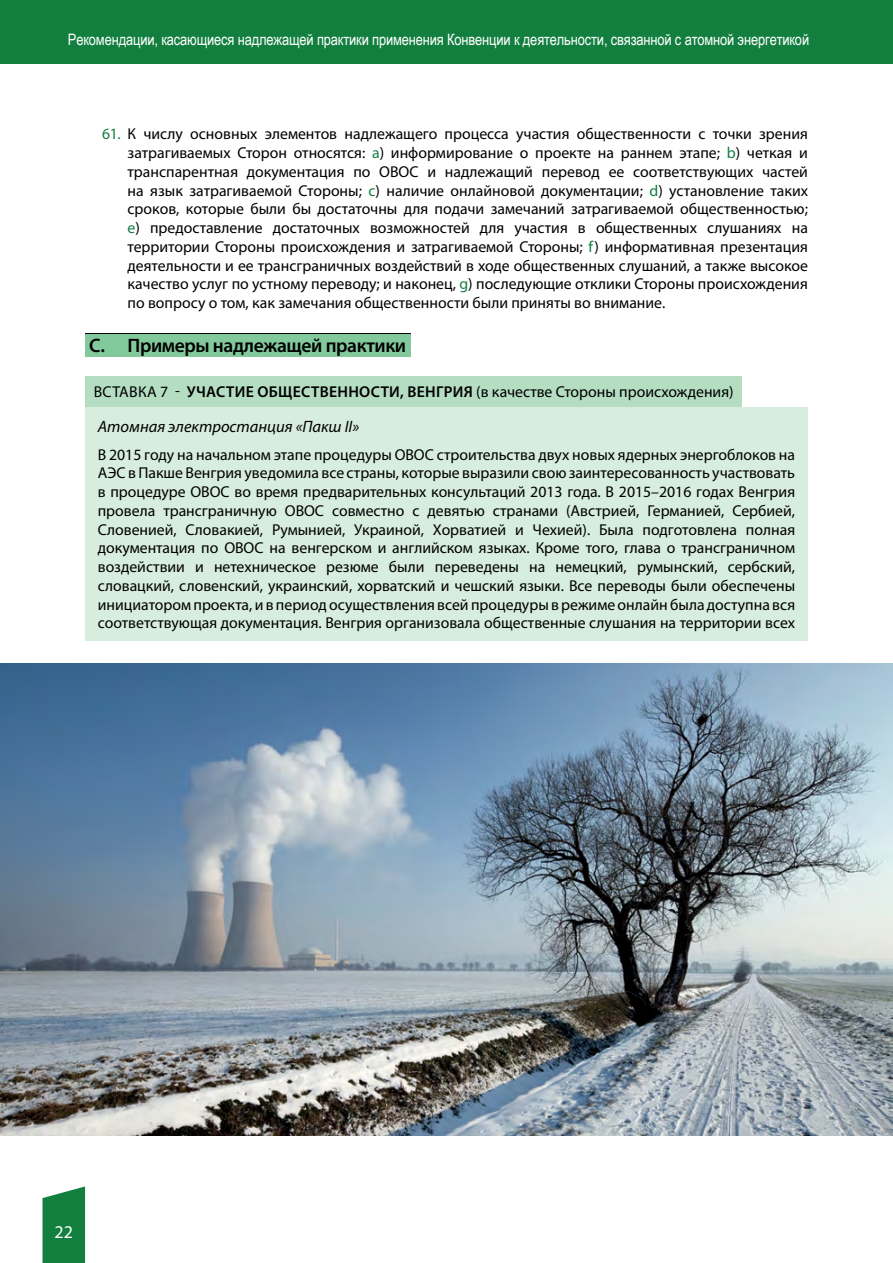
<style>
.page{position:relative;width:893px;height:1263px;background:#fff}
.page>*{position:absolute;margin:0;border:0;box-sizing:border-box;transform-origin:0 0}
.t1{font:600 19.5px "Myriad Pro";letter-spacing:-.02em;color:#000}
.t2{font:18px "Myriad Pro";color:#fff}
.t3{font:italic 16.5px "Myriad Pro";color:#000}
.t4{font:15.75px/18.8px "Myriad Pro";color:#000;text-align:justify}
.t5{font:15.75px "Arial Narrow";letter-spacing:-.01em;color:#fff}
.s1{color:#127f3f}
.s2{font-weight:600}
</style>
<div class="page">
<svg style="left:43px;top:1186px;width:42px;height:77px;background:#25894e"></svg>
<div style="left:0;top:0;width:893px;height:64px;background:#127f3f"></div>
<div style="left:85px;top:334px;width:326px;height:23px;background:#82ca9c"></div>
<hr style="left:85px;top:333px;width:326px;height:1px;background:#000">
<div style="left:85px;top:376px;width:657px;height:33px;background:#b4ddc1"></div>
<div style="left:85px;top:407px;width:723px;height:38px;background:#d7eddd"></div>
<div style="left:85px;top:439px;width:723px;height:202px;background:#d7eddd"></div>
<img style="left:0;top:663px;width:893px;height:472px">
<p class="t5" style="left:68px;top:28px;width:743px">Рекомендации, касающиеся надлежащей практики применения Конвенции к деятельности, связанной с атомной энергетикой</p>
<p class="t4" style="left:128px;top:124px;width:682px;text-indent:-26px"><span class="s1">61.</span> К числу основных элементов надлежащего процесса участия общественности с точки зрения затрагиваемых Сторон относятся: <span class="s1">а</span>) информирование о проекте на раннем этапе; <span class="s1">b</span>) четкая и транспарентная документация по ОВОС и надлежащий перевод ее соответствующих частей на язык затрагиваемой Стороны; <span class="s1">c</span>) наличие онлайновой документации; <span class="s1">d</span>) установление таких сроков, которые были бы достаточны для подачи замечаний затрагиваемой общественностью; <span class="s1">e</span>) предоставление достаточных возможностей для участия в общественных слушаниях на территории Стороны происхождения и затрагиваемой Стороны; <span class="s1">f</span>) информативная презентация деятельности и ее трансграничных воздействий в ходе общественных слушаний, а также высокое качество услуг по устному переводу; и наконец, <span class="s1">g</span>) последующие отклики Стороны происхождения по вопросу о том, как замечания общественности были приняты во внимание.</p>
<p class="t1" style="left:89px;top:333px;width:318px">C. Примеры надлежащей практики</p>
<p class="t4" style="left:94px;top:382px;width:641px">ВСТАВКА 7 - <span class="s2">УЧАСТИЕ ОБЩЕСТВЕННОСТИ, ВЕНГРИЯ</span> (в качестве Стороны происхождения)</p>
<p class="t3" style="left:98px;top:417px;width:263px">Атомная электростанция «Пакш II»</p>
<p class="t4" style="left:98px;top:445px;width:699px">В 2015 году на начальном этапе процедуры ОВОС строительства двух новых ядерных энергоблоков на АЭС в Пакше Венгрия уведомила все страны, которые выразили свою заинтересованность участвовать в процедуре ОВОС во время предварительных консультаций 2013 года. В 2015–2016 годах Венгрия провела трансграничную ОВОС совместно с девятью странами (Австрией, Германией, Сербией, Словенией, Словакией, Румынией, Украиной, Хорватией и Чехией). Была подготовлена полная документация по ОВОС на венгерском и английском языках. Кроме того, глава о трансграничном воздействии и нетехническое резюме были переведены на немецкий, румынский, сербский, словацкий, словенский, украинский, хорватский и чешский языки. Все переводы были обеспечены инициатором проекта, и в период осуществления всей процедуры в режиме онлайн была доступна вся соответствующая документация. Венгрия организовала общественные слушания на территории всех</p>
<p class="t2" style="left:55px;top:1221px;width:20px">22</p>
</div>
